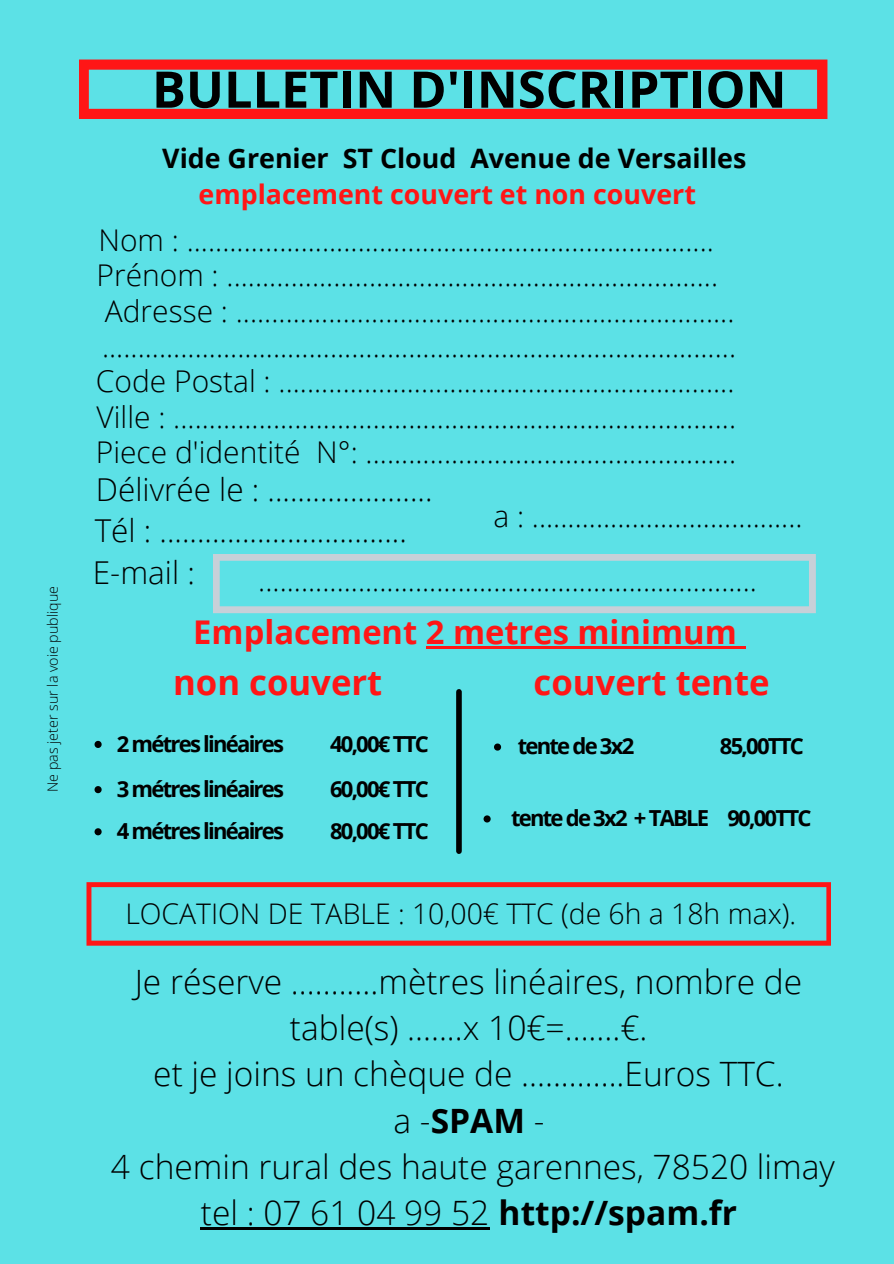
<style>
.page{position:relative;width:894px;height:1264px;background:#fff}
.page>*{position:absolute;margin:0;border:0;box-sizing:border-box;transform-origin:0 0}
.t1{font:700 50.4px "Open Sans";color:#000}
.t2{font:700 34.65px "Open Sans";color:#ff1616}
.t3{font:300 33.45px/46px "Open Sans";color:#000;text-align:center}
.t4{font:700 32.7px "Open Sans";color:#ff1616}
.t5{font:300 31.5px "Open Sans";color:#000}
.t6{font:300 30px "Open Sans";color:#000}
.t7{font:300 28.35px "Open Sans";color:#000}
.t8{font:700 26.85px/36.6px "Open Sans";color:#000;text-align:center}
.t9{font:700 22.05px "Open Sans";letter-spacing:-.08em;color:#000}
.t10{font:300 14.25px "Open Sans";color:#000}
.s1{color:#ff1616}
.s2{font-weight:700}
</style>
<div class="page">
<div style="left:0;top:0;width:893px;height:1263px;background:#5ce1e6"></div>
<svg style="left:213px;top:554px;width:602px;height:59px"></svg>
<svg style="left:86px;top:882px;width:745px;height:63px"></svg>
<svg style="left:79px;top:59px;width:748px;height:60px"></svg>
<div style="left:456px;top:691px;width:5px;height:160px;background:#000"></div>
<svg style="left:94px;top:741px;width:8px;height:7px"></svg>
<svg style="left:94px;top:786px;width:8px;height:7px"></svg>
<svg style="left:94px;top:828px;width:8px;height:7px"></svg>
<hr style="left:201px;top:1227px;width:289px;height:3px;background:#000">
<hr style="left:425px;top:646px;width:311px;height:3px;background:#ff1616">
<svg style="left:736px;top:646px;width:9px;height:3px"></svg>
<svg style="left:494px;top:743px;width:7px;height:7px"></svg>
<svg style="left:483px;top:815px;width:7px;height:7px"></svg>
<p class="t10" style="left:42px;top:792px;width:207px;rotate:-90deg">Ne pas jeter sur la voie publique</p>
<h1 class="t1" style="left:152px;top:54px;width:636px">BULLETIN D'INSCRIPTION</h1>
<p class="t8" style="left:162px;top:139px;width:585px">Vide Grenier ST Cloud Avenue de Versailles <span class="s1">emplacement couvert et non couvert</span></p>
<h5 class="t6" style="left:98px;top:219px;width:616px">Nom : ..........................................................................</h5>
<p class="t6" style="left:96px;top:254px;width:623px">Prénom : .....................................................................</p>
<h4 class="t6" style="left:105px;top:289px;width:631px">Adresse : ......................................................................</h4>
<h4 class="t6" style="left:102px;top:325px;width:635px">.........................................................................................</h4>
<h4 class="t6" style="left:96px;top:360px;width:640px">Code Postal : ................................................................</h4>
<p class="t6" style="left:96px;top:396px;width:641px">Ville : ...............................................................................</p>
<h4 class="t6" style="left:96px;top:431px;width:641px">Piece d'identité N°: ....................................................</h4>
<h4 class="t5" style="left:96px;top:467px;width:338px">Délivrée le : ......................</h4>
<h4 class="t6" style="left:493px;top:494px;width:311px">a : ......................................</h4>
<h3 class="t5" style="left:95px;top:508px;width:313px">Tél : .................................</h3>
<h3 class="t5" style="left:93px;top:550px;width:103px">E-mail :</h3>
<h4 class="t6" style="left:258px;top:558px;width:500px">......................................................................</h4>
<p class="t4" style="left:193px;top:609px;width:545px">Emplacement 2 metres minimum</p>
<p class="t2" style="left:173px;top:657px;width:211px">non couvert</p>
<h2 class="t2" style="left:533px;top:657px;width:237px">couvert tente</h2>
<h3 class="t9" style="left:117px;top:728px;width:169px">2 métres linéaires</h3>
<h3 class="t9" style="left:330px;top:728px;width:100px">40,00€ TTC</h3>
<p class="t9" style="left:117px;top:773px;width:169px">3 métres linéaires</p>
<p class="t9" style="left:330px;top:773px;width:100px">60,00€ TTC</p>
<h2 class="t9" style="left:117px;top:815px;width:169px">4 métres linéaires</h2>
<h2 class="t9" style="left:330px;top:815px;width:100px">80,00€ TTC</h2>
<p class="t9" style="left:517px;top:730px;width:118px">tente de 3x2</p>
<p class="t9" style="left:719px;top:730px;width:85px">85,00TTC</p>
<h4 class="t9" style="left:511px;top:802px;width:302px">tente de 3x2 + TABLE 90,00TTC</h4>
<h2 class="t7" style="left:125px;top:893px;width:672px">LOCATION DE TABLE : 10,00€ TTC (de 6h a 18h max).</h2>
<p class="t3" style="left:111px;top:958px;width:725px">Je réserve ...........mètres linéaires, nombre de table(s) .......x 10€=.......€.<br>et je joins un chèque de .............Euros TTC.<br>a -<span class="s2">SPAM</span> -<br>4 chemin rural des haute garennes, 78520 limay tel : 07 61 04 99 52 <span class="s2">http://spam.fr</span></p>
</div>
